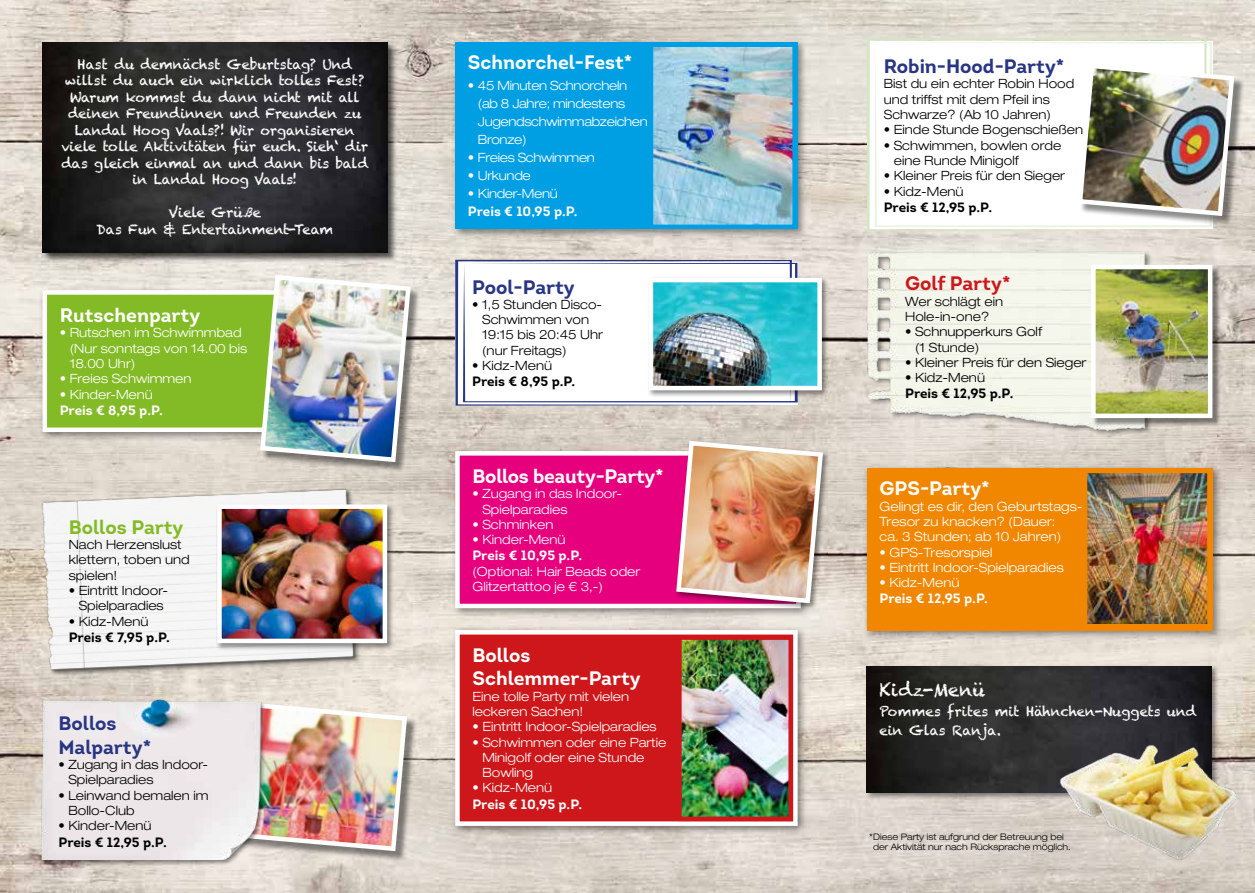
<style>
.page{position:relative;width:1255px;height:893px;background:#fff}
.page>*{position:absolute;margin:0;border:0;box-sizing:border-box;transform-origin:0 0}
.t1{font:700 19.5px/23.4px "Intro";color:#fff}
.t2{font:700 19.5px/23.4px "Intro";color:#283583}
.t3{font:700 19.5px "Intro";color:#83bb26}
.t4{font:700 19.5px "Intro";color:#cd171a}
.t5{font:18px "Chalkduster";letter-spacing:-.015em;color:#fff}
.t6{font:13.5px/16.5px "Chalkduster";letter-spacing:-.015em;color:#fff;text-align:center}
.t7{font:700 13.5px "Intro";color:#fff}
.t8{font:700 13.5px "Intro";color:#000}
.t9{font:300 expanded 12.75px/15.3px "Helvetica Neue LT Std";color:#000}
.t10{font:300 expanded 12.75px/15.3px "Helvetica Neue LT Std";color:#fff}
.t11{font:300 expanded 12.75px/18px "Helvetica Neue LT Std";letter-spacing:-.025em;color:#fff}
.t12{font:300 expanded 9px/10.8px "Helvetica Neue LT Std";color:#000}
</style>
<div class="page">
<img style="left:0;top:0;width:1254px;height:893px">
<div style="left:44px;top:44px;width:354px;height:219px;background:#000;opacity:.45"></div>
<div style="left:41px;top:41px;width:354px;height:219px;background:#000;opacity:.45"></div>
<img style="left:43px;top:43px;width:344px;height:209px">
<div style="left:39px;top:286px;width:358px;height:156px;background:#000;opacity:.45"></div>
<div style="left:45px;top:292px;width:340px;height:138px;background:#83bb26"></div>
<div style="left:43px;top:290px;width:344px;height:142px;border:4px solid #fff"></div>
<div style="left:262px;top:277px;width:159px;height:195px;background:#000;opacity:.45"></div>
<img style="left:258px;top:272px;width:155px;height:192px">
<div style="left:451px;top:626px;width:357px;height:210px;background:#000;opacity:.45"></div>
<div style="left:457px;top:632px;width:338px;height:192px;background:#cd171a"></div>
<div style="left:455px;top:630px;width:342px;height:196px;border:4px solid #fff"></div>
<img style="left:682px;top:640px;width:106px;height:176px">
<div style="left:677px;top:635px;width:116px;height:186px;border:4px solid #cd171a"></div>
<div style="left:865px;top:664px;width:353px;height:136px;background:#000;opacity:.45"></div>
<img style="left:866px;top:666px;width:345px;height:126px">
<img style="left:1054px;top:738px;width:183px;height:126px">
<img style="left:847px;top:252px;width:311px;height:195px">
<div style="left:1092px;top:266px;width:128px;height:160px;background:#000;opacity:.45"></div>
<img style="left:1096px;top:270px;width:111px;height:143px">
<div style="left:1091px;top:265px;width:121px;height:153px;border:4px solid #fff"></div>
<img style="left:26px;top:482px;width:335px;height:202px">
<div style="left:862px;top:464px;width:360px;height:176px;background:#000;opacity:.45"></div>
<div style="left:866px;top:468px;width:346px;height:162px;background:#f18700"></div>
<img style="left:1087px;top:474px;width:119px;height:149px">
<div style="left:1082px;top:469px;width:129px;height:159px;border:4px solid #f18700"></div>
<div style="left:215px;top:503px;width:179px;height:148px;background:#000;opacity:.45"></div>
<img style="left:222px;top:509px;width:160px;height:129px">
<div style="left:217px;top:504px;width:170px;height:139px;border:4px solid #fff"></div>
<div style="left:451px;top:447px;width:360px;height:171px;background:#000;opacity:.45"></div>
<div style="left:457px;top:453px;width:341px;height:153px;background:#e6007d"></div>
<div style="left:455px;top:451px;width:345px;height:157px;border:4px solid #fff"></div>
<div style="left:674px;top:439px;width:156px;height:171px;background:#000;opacity:.45"></div>
<img style="left:673px;top:438px;width:152px;height:168px">
<div style="left:224px;top:703px;width:193px;height:158px;background:#000;opacity:.45"></div>
<img style="left:266px;top:699px;width:143px;height:155px">
<div style="left:41px;top:698px;width:225px;height:168px;background:#000;opacity:.45"></div>
<img style="left:32px;top:689px;width:233px;height:170px">
<svg style="left:866px;top:38px;width:340px;height:193px"></svg>
<svg style="left:874px;top:42px;width:338px;height:185px"></svg>
<div style="left:1079px;top:65px;width:165px;height:161px;background:#000;opacity:.45"></div>
<img style="left:1075px;top:61px;width:161px;height:157px">
<div style="left:451px;top:38px;width:357px;height:201px;background:#000;opacity:.45"></div>
<div style="left:455px;top:43px;width:342px;height:186px;background:#009fe3"></div>
<img style="left:653px;top:48px;width:138px;height:176px">
<div style="left:648px;top:43px;width:148px;height:186px;border:4px solid #009fe3"></div>
<svg style="left:455px;top:260px;width:337px;height:146px"></svg>
<svg style="left:463px;top:263px;width:334px;height:139px"></svg>
<div style="left:647px;top:276px;width:182px;height:122px;background:#000;opacity:.45"></div>
<img style="left:653px;top:283px;width:163px;height:102px">
<div style="left:648px;top:278px;width:173px;height:112px;border:4px solid #fff"></div>
<p class="t6" style="left:61px;top:56px;width:308px">Hast du demnächst Geburtstag? Und willst du auch ein wirklich tolles Fest?<br>Warum kommst du dann nicht mit all deinen Freundinnen und Freunden zu Landal Hoog Vaals?! Wir organisieren viele tolle Aktivitäten für euch. Sieh‘ dir das gleich einmal an und dann bis bald in Landal Hoog Vaals!</p>
<p class="t6" style="left:96px;top:204px;width:238px">Viele Grüße<br>Das Fun &amp; Entertainment-Team</p>
<h1 class="t1" style="left:60px;top:303px;width:142px">Rutschenparty</h1>
<p class="t10" style="left:70px;top:325px;width:179px;text-indent:-10px">• Rutschen im Schwimmbad (Nur sonntags von 14.00 bis<br>18.00 Uhr)</p>
<p class="t10" style="left:60px;top:371px;width:133px">• Freies Schwimmen</p>
<p class="t10" style="left:60px;top:386px;width:95px">• Kinder-Menü</p>
<p class="t7" style="left:60px;top:401px;width:105px">Preis € 8,95 p.P.</p>
<h1 class="t3" style="left:69px;top:514px;width:116px">Bollos Party</h1>
<p class="t9" style="left:69px;top:537px;width:122px">Nach Herzenslust klettern, toben und spielen!</p>
<p class="t9" style="left:69px;top:583px;width:101px;text-align:center">• Eintritt Indoor-<br>Spielparadies</p>
<p class="t9" style="left:69px;top:613px;width:81px">• Kidz-Menü</p>
<p class="t8" style="left:69px;top:628px;width:103px">Preis € 7,95 p.P.</p>
<h1 class="t2" style="left:58px;top:712px;width:94px">Bollos<br>Malparty*</h1>
<p class="t9" style="left:68px;top:757px;width:141px;text-indent:-10px">• Zugang in das Indoor-<br>Spielparadies</p>
<p class="t9" style="left:68px;top:787px;width:141px;text-indent:-10px">• Leinwand bemalen im<br>Bollo-Club</p>
<p class="t9" style="left:58px;top:818px;width:95px">• Kinder-Menü</p>
<p class="t8" style="left:58px;top:833px;width:110px">Preis € 12,95 p.P.</p>
<h1 class="t1" style="left:468px;top:50px;width:166px">Schnorchel-Fest*</h1>
<p class="t11" style="left:478px;top:76px;width:171px;text-indent:-10px">• 45 Minuten Schnorcheln (ab 8 Jahre; mindestens<br>Jugendschwimmabzeichen<br>Bronze)</p>
<p class="t11" style="left:468px;top:148px;width:128px">• Freies Schwimmen</p>
<p class="t11" style="left:468px;top:166px;width:64px">• Urkunde</p>
<p class="t11" style="left:468px;top:184px;width:91px">• Kinder-Menü</p>
<p class="t7" style="left:468px;top:203px;width:111px">Preis € 10,95 p.P.</p>
<h1 class="t2" style="left:472px;top:275px;width:104px">Pool-Party</h1>
<p class="t9" style="left:482px;top:297px;width:122px;text-indent:-10px">• 1,5 Stunden Disco-<br>Schwimmen von<br>19:15 bis 20:45 Uhr (nur Freitags)</p>
<p class="t9" style="left:472px;top:358px;width:81px">• Kidz-Menü</p>
<p class="t8" style="left:472px;top:373px;width:105px">Preis € 8,95 p.P.</p>
<h1 class="t1" style="left:472px;top:464px;width:193px">Bollos beauty-Party*</h1>
<p class="t10" style="left:482px;top:486px;width:141px;text-indent:-10px">• Zugang in das Indoor-<br>Spielparadies</p>
<p class="t10" style="left:472px;top:517px;width:83px">• Schminken</p>
<p class="t10" style="left:472px;top:532px;width:95px">• Kinder-Menü</p>
<p class="t7" style="left:472px;top:547px;width:111px">Preis € 10,95 p.P.</p>
<p class="t10" style="left:472px;top:563px;width:169px">(Optional: Hair Beads oder<br>Glitzertattoo je € 3,-)</p>
<h1 class="t1" style="left:472px;top:643px;width:170px">Bollos<br>Schlemmer-Party</h1>
<p class="t10" style="left:472px;top:688px;width:158px">Eine tolle Party mit vielen leckeren Sachen!</p>
<p class="t10" style="left:472px;top:719px;width:186px">• Eintritt Indoor-Spielparadies</p>
<p class="t10" style="left:482px;top:734px;width:185px;text-indent:-10px">• Schwimmen oder eine Partie<br>Minigolf oder eine Stunde<br>Bowling</p>
<p class="t10" style="left:472px;top:780px;width:81px">• Kidz-Menü</p>
<p class="t7" style="left:472px;top:795px;width:111px">Preis € 10,95 p.P.</p>
<h1 class="t2" style="left:883px;top:54px;width:182px">Robin-Hood-Party*</h1>
<p class="t9" style="left:883px;top:76px;width:192px">Bist du ein echter Robin Hood und triffst mit dem Pfeil ins<br>Schwarze? (Ab 10 Jahren)</p>
<p class="t9" style="left:883px;top:122px;width:201px">• Einde Stunde Bogenschießen</p>
<p class="t9" style="left:893px;top:137px;width:169px;text-indent:-10px">• Schwimmen, bowlen orde eine Runde Minigolf</p>
<p class="t9" style="left:883px;top:168px;width:183px">• Kleiner Preis für den Sieger</p>
<p class="t9" style="left:883px;top:183px;width:81px">• Kidz-Menü</p>
<p class="t8" style="left:883px;top:198px;width:110px">Preis € 12,95 p.P.</p>
<h1 class="t4" style="left:905px;top:271px;width:107px">Golf Party*</h1>
<p class="t9" style="left:905px;top:293px;width:99px">Wer schlägt ein<br>Hole-in-one?</p>
<p class="t9" style="left:915px;top:324px;width:128px;text-indent:-10px">• Schnupperkurs Golf (1 Stunde)</p>
<p class="t9" style="left:905px;top:354px;width:183px">• Kleiner Preis für den Sieger</p>
<p class="t9" style="left:905px;top:370px;width:81px">• Kidz-Menü</p>
<p class="t8" style="left:905px;top:385px;width:110px">Preis € 12,95 p.P.</p>
<h1 class="t1" style="left:879px;top:477px;width:112px">GPS-Party*</h1>
<p class="t10" style="left:879px;top:498px;width:204px">Gelingt es dir, den Geburtstags-<br>Tresor zu knacken? (Dauer:<br>ca. 3 Stunden; ab 10 Jahren)</p>
<p class="t10" style="left:879px;top:544px;width:114px">• GPS-Tresorspiel</p>
<p class="t10" style="left:879px;top:560px;width:186px">• Eintritt Indoor-Spielparadies</p>
<p class="t10" style="left:879px;top:575px;width:81px">• Kidz-Menü</p>
<p class="t7" style="left:879px;top:590px;width:110px">Preis € 12,95 p.P.</p>
<h2 class="t5" style="left:879px;top:680px;width:107px">Kidz-Menü</h2>
<p class="t6" style="left:879px;top:701px;width:318px;line-height:19.5px;text-align:left">Pommes frites mit Hähnchen-Nuggets und ein Glas Ranja.</p>
<p class="t12" style="left:873px;top:831px;width:199px;text-indent:-4px">*Diese Party ist aufgrund der Betreuung bei der Aktivität nur nach Rücksprache möglich.</p>
</div>
